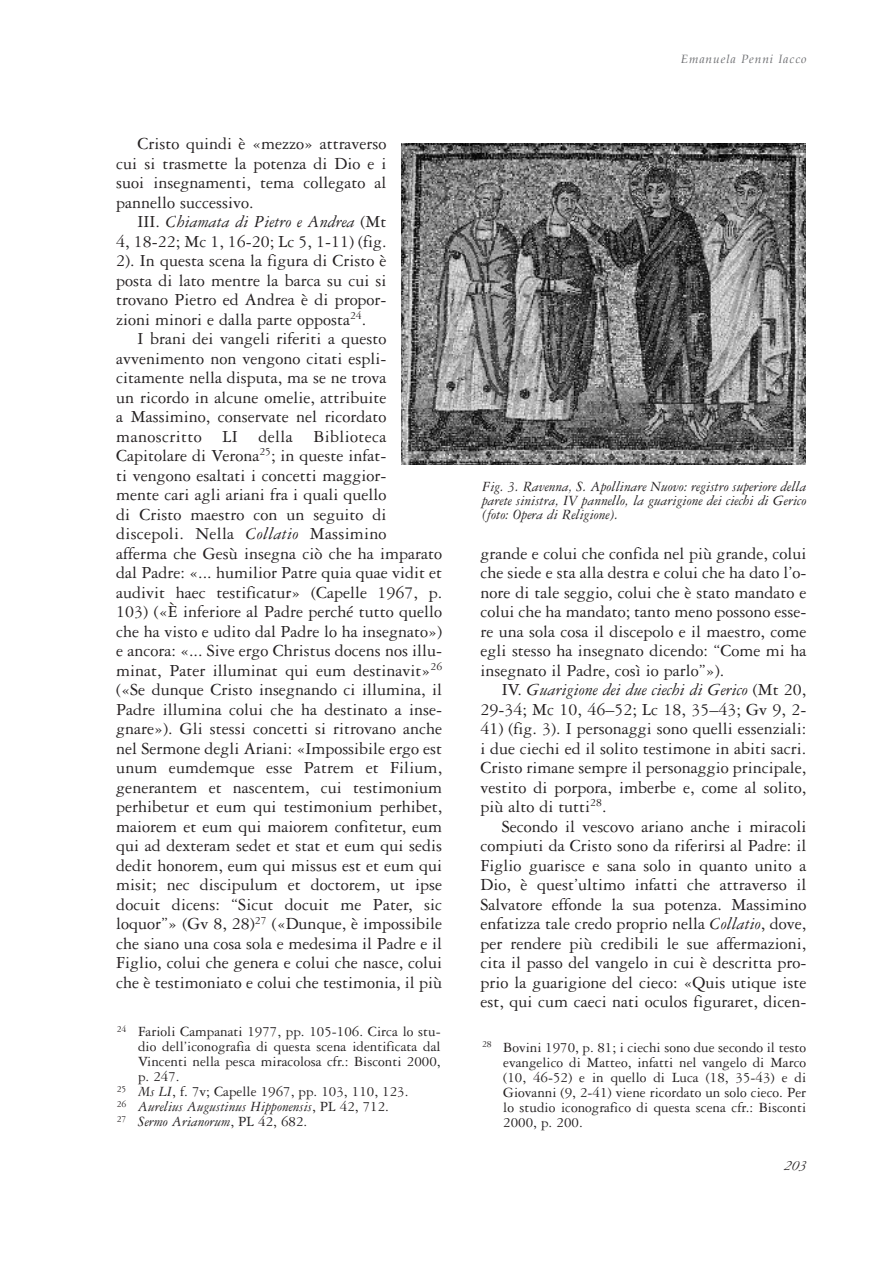
<style>
.page{position:relative;width:893px;height:1263px;background:#fff}
.page>*{position:absolute;margin:0;border:0;box-sizing:border-box;transform-origin:0 0}
.t1{font:18px/19.5px "Garamond Three";color:#231f20;text-align:justify}
.t2{font:15px/15px "Garamond Three";color:#231f20;text-align:justify}
.t3{font:italic 15px/14.2px "Garamond Three";color:#231f20;text-align:justify}
.t4{font:italic 12px "Book Antiqua";letter-spacing:.075em;color:#6c6d70}
.s1{font-style:italic}
.s2{font-style:normal}
</style>
<div class="page">
<img style="left:402px;top:144px;width:404px;height:320px">
<p class="t1" style="left:116px;top:136px;width:272px;text-indent:21px">Cristo quindi è «mezzo» attraverso cui si trasmette la potenza di Dio e i suoi insegnamenti, tema collegato al pannello successivo.</p>
<p class="t1" style="left:116px;top:214px;width:272px;text-indent:21px">III. <span class="s1">Chiamata di Pietro e Andrea</span> (Mt 4, 18-22; Mc 1, 16-20; Lc 5, 1-11) (fig.<br>2). In questa scena la figura di Cristo è posta di lato mentre la barca su cui si trovano Pietro ed Andrea è di propor&shy;zioni minori e dalla parte opposta<sup>24</sup>.</p>
<p class="t1" style="left:116px;top:331px;width:327px;text-align:left;text-indent:21px">I brani dei vangeli riferiti a questo avvenimento non vengono citati espli&shy;citamente nella disputa, ma se ne trova<br>un ricordo in alcune omelie, attribuite<br>a Massimino, conservate nel ricordato manoscritto LI della Biblioteca Capitolare di Verona<sup>25</sup>; in queste infat-<br>ti vengono esaltati i concetti maggior-<br>mente cari agli ariani fra i quali quello<br>di Cristo maestro con un seguito di discepoli. Nella <span class="s1">Collatio</span> Massimino<br>afferma che Gesù insegna ciò che ha imparato dal Padre: «... humilior Patre quia quae vidit et audivit haec testificatur» (Capelle 1967, p.<br>103) («È inferiore al Padre perché tutto quello che ha visto e udito dal Padre lo ha insegnato») e ancora: «... Sive ergo Christus docens nos illu&shy;minat, Pater illuminat qui eum destinavit»<sup>26 </sup>(«Se dunque Cristo insegnando ci illumina, il Padre illumina colui che ha destinato a inse&shy;gnare»). Gli stessi concetti si ritrovano anche nel Sermone degli Ariani: «Impossibile ergo est unum eumdemque esse Patrem et Filium, generantem et nascentem, cui testimonium perhibetur et eum qui testimonium perhibet, maiorem et eum qui maiorem confitetur, eum qui ad dexteram sedet et stat et eum qui sedis dedit honorem, eum qui missus est et eum qui misit; nec discipulum et doctorem, ut ipse docuit dicens: “Sicut docuit me Pater, sic loquor”» (Gv 8, 28)<sup>27</sup> («Dunque, è impossibile che siano una cosa sola e medesima il Padre e il Figlio, colui che genera e colui che nasce, colui che è testimoniato e colui che testimonia, il più</p>
<p class="t2" style="left:117px;top:1026px;width:325px"><sup>24</sup> Farioli Campanati 1977, pp. 105-106. Circa lo stu-</p>
<p class="t2" style="left:138px;top:1041px;width:304px">dio dell’iconografia di questa scena identificata dal</p>
<p class="t2" style="left:138px;top:1056px;width:304px">Vincenti nella pesca miracolosa cfr.: Bisconti 2000,</p>
<p class="t2" style="left:138px;top:1071px;width:43px">p. 247.</p>
<p class="t2" style="left:117px;top:1086px;width:293px"><sup>25</sup> <span class="s1">Ms LI</span>, f. 7v; Capelle 1967, pp. 103, 110, 123.</p>
<p class="t3" style="left:117px;top:1101px;width:274px"><sup>26</sup> Aurelius Augustinus Hipponensis<span class="s2">, PL 42, 712.</span></p>
<p class="t3" style="left:117px;top:1116px;width:192px"><sup>27</sup> Sermo Arianorum<span class="s2">, PL 42, 682.</span></p>
<p class="t4" style="left:681px;top:52px;width:127px">Emanuela Penni Iacco</p>
<p class="t3" style="left:482px;top:480px;width:326px">Fig. 3. Ravenna, S. Apollinare Nuovo: registro superiore della parete sinistra, IV pannello, la guarigione dei ciechi di Gerico (foto: Opera di Religione).</p>
<p class="t1" style="left:480px;top:545px;width:327px">grande e colui che confida nel più grande, colui che siede e sta alla destra e colui che ha dato l’o&shy;nore di tale seggio, colui che è stato mandato e colui che ha mandato; tanto meno possono esse&shy;re una sola cosa il discepolo e il maestro, come egli stesso ha insegnato dicendo: “Come mi ha insegnato il Padre, così io parlo”»).</p>
<p class="t1" style="left:480px;top:682px;width:327px;text-align:right">IV. <span class="s1">Guarigione dei due ciechi di Gerico</span> (Mt 20,<br>29-34; Mc 10, 46–52; Lc 18, 35–43; Gv 9, 2-</p>
<p class="t1" style="left:480px;top:721px;width:327px">41) (fig. 3). I personaggi sono quelli essenziali: i due ciechi ed il solito testimone in abiti sacri.<br>Cristo rimane sempre il personaggio principale, vestito di porpora, imberbe e, come al solito, più alto di tutti<sup>28</sup>.</p>
<p class="t1" style="left:480px;top:818px;width:327px;text-indent:21px">Secondo il vescovo ariano anche i miracoli compiuti da Cristo sono da riferirsi al Padre: il Figlio guarisce e sana solo in quanto unito a Dio, è quest’ultimo infatti che attraverso il Salvatore effonde la sua potenza. Massimino enfatizza tale credo proprio nella <span class="s1">Collatio</span>, dove, per rendere più credibili le sue affermazioni, cita il passo del vangelo in cui è descritta pro&shy;prio la guarigione del cieco: «Quis utique iste est, qui cum caeci nati oculos figuraret, dicen-</p>
<p class="t2" style="left:503px;top:1041px;width:304px;text-indent:-21px"><sup>28</sup> Bovini 1970, p. 81; i ciechi sono due secondo il testo evangelico di Matteo, infatti nel vangelo di Marco (10, 46-52) e in quello di Luca (18, 35-43) e di Giovanni (9, 2-41) viene ricordato un solo cieco. Per lo studio iconografico di questa scena cfr.: Bisconti 2000, p. 200.</p>
<p class="t3" style="left:784px;top:1160px;width:27px">203</p>
</div>
